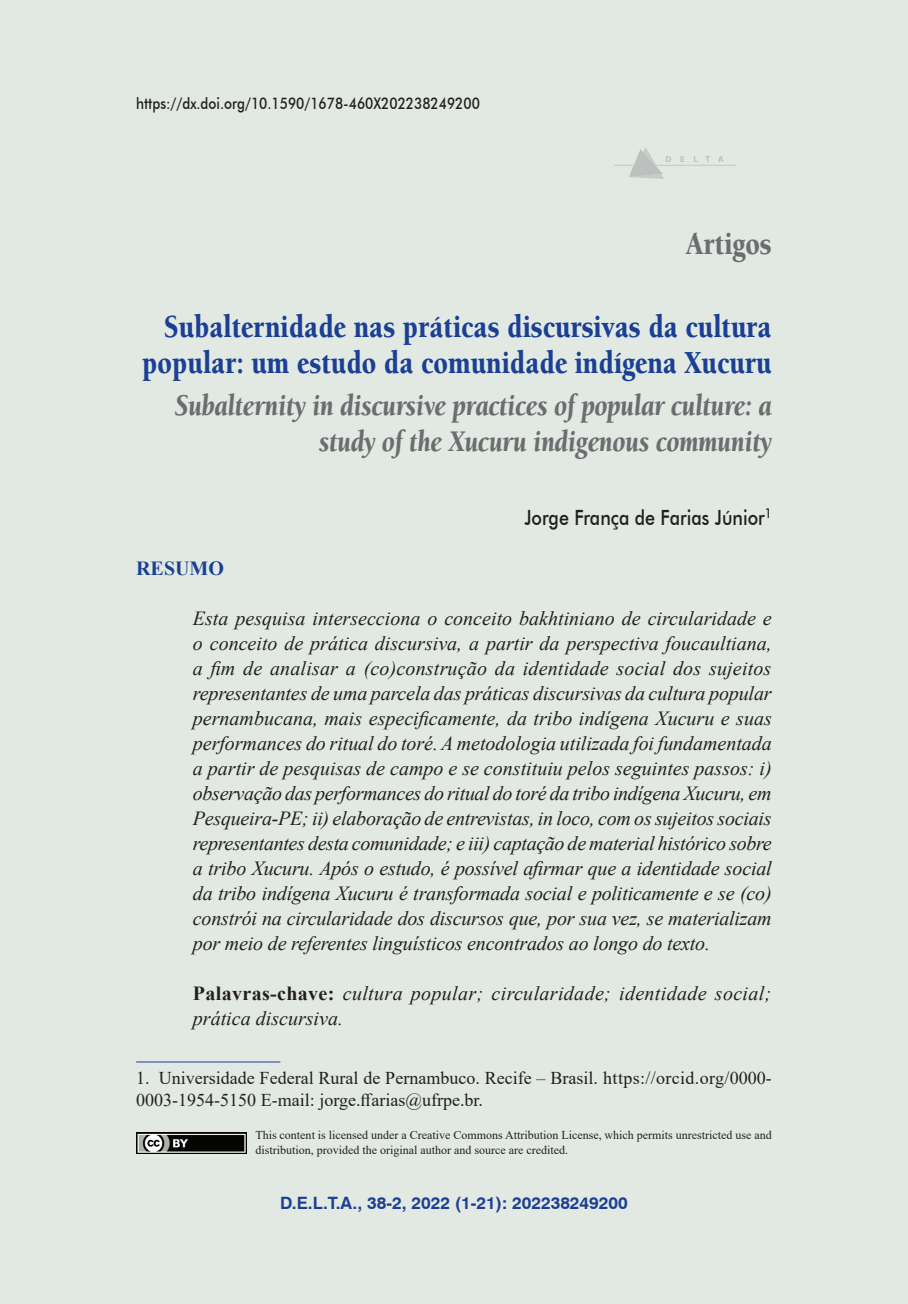
<style>
.page{position:relative;width:908px;height:1304px;background:#fff}
.page>*{position:absolute;margin:0;border:0;box-sizing:border-box;transform-origin:0 0}
.t1{font:900 33px/36px "Berkeley";color:#1b3f94;text-align:right;scale:.82 1}
.t2{font:900 33px "Berkeley";color:#6c6d70;scale:.82 1}
.t3{font:italic 900 30.8px/36px "Berkeley";color:#6c6d70;text-align:right;scale:.82 1}
.t4{font:500 21px "Futura BT";color:#231f20;scale:.85 1}
.t5{font:italic 20px/25px "Times New Roman";color:#231f20;text-align:justify}
.t6{font:700 20px "Times New Roman";color:#1b3f94}
.t7{font:18px/22px "Times New Roman";color:#231f20}
.t8{font:700 17px "Swiss 721 BT";color:#1b3f94}
.t9{font:500 16px "Futura BT";color:#231f20;scale:.85 1}
.t10{font:12px/15px "Times New Roman";color:#231f20}
.t11{font:700 8.6px "Myriad Pro";letter-spacing:.965em;color:#bcc1bf}
.s1{font-weight:700;font-style:normal}
</style>
<div class="page">
<div style="left:0;top:0;width:907px;height:1304px;background:#e1e9e2"></div>
<img style="left:136px;top:1133px;width:110px;height:20px">
<svg style="left:614px;top:147px;width:122px;height:32px"></svg>
<div style="left:665px;top:157px;width:32px;height:5px;background:#e1e9e2"></div>
<div style="left:705px;top:157px;width:18px;height:5px;background:#e1e9e2"></div>
<hr style="left:136px;top:1061px;width:144px;height:1px;background:#1b3f94">
<p class="t9" style="left:136px;top:93px;width:406px">https://dx.doi.org/10.1590/1678-460X202238249200</p>
<p class="t11" style="left:665px;top:154px;width:60px">DELTA</p>
<h1 class="t2" style="left:686px;top:226px;width:106px">Artigos</h1>
<h1 class="t1" style="left:142px;top:309px;width:769px">Subalternidade nas práticas discursivas da cultura popular: um estudo da comunidade indígena Xucuru</h1>
<h2 class="t3" style="left:175px;top:388px;width:729px">Subalternity in discursive practices of popular culture: a study of the Xucuru indigenous community</h2>
<p class="t4" style="left:524px;top:505px;width:292px">Jorge França de Farias Júnior<sup>1</sup></p>
<p class="t6" style="left:136px;top:554px;width:89px">RESUMO</p>
<p class="t5" style="left:193px;top:606px;width:580px">Esta pesquisa intersecciona o conceito bakhtiniano de circularidade e o conceito de prática discursiva, a partir da perspectiva foucaultiana, a fim de analisar a (co)construção da identidade social dos sujeitos representantes de uma parcela das práticas discursivas da cultura popular pernambucana, mais especificamente, da tribo indígena Xucuru e suas performances do ritual do toré. A metodologia utilizada foi fundamentada a partir de pesquisas de campo e se constituiu pelos seguintes passos: i) observação das performances do ritual do toré da tribo indígena Xucuru, em Pesqueira-PE; ii) elaboração de entrevistas, in loco, com os sujeitos sociais representantes desta comunidade; e iii) captação de material histórico sobre a tribo Xucuru. Após o estudo, é possível afirmar que a identidade social da tribo indígena Xucuru é transformada social e politicamente e se (co) constrói na circularidade dos discursos que, por sua vez, se materializam por meio de referentes linguísticos encontrados ao longo do texto.</p>
<p class="t5" style="left:193px;top:981px;width:579px"><span class="s1">Palavras-chave:</span> cultura popular; circularidade; identidade social; prática discursiva.</p>
<p class="t7" style="left:136px;top:1066px;width:636px">1. Universidade Federal Rural de Pernambuco. Recife – Brasil. https://orcid.org/0000-<br>0003-1954-5150 E-mail: jorge.ffarias@ufrpe.br.</p>
<p class="t10" style="left:255px;top:1127px;width:517px">This content is licensed under a Creative Commons Attribution License, which permits unrestricted use and distribution, provided the original author and source are credited.</p>
<p class="t8" style="left:280px;top:1191px;width:349px">D.E.L.T.A., 38-2, 2022 (1-21): 202238249200</p>
</div>
